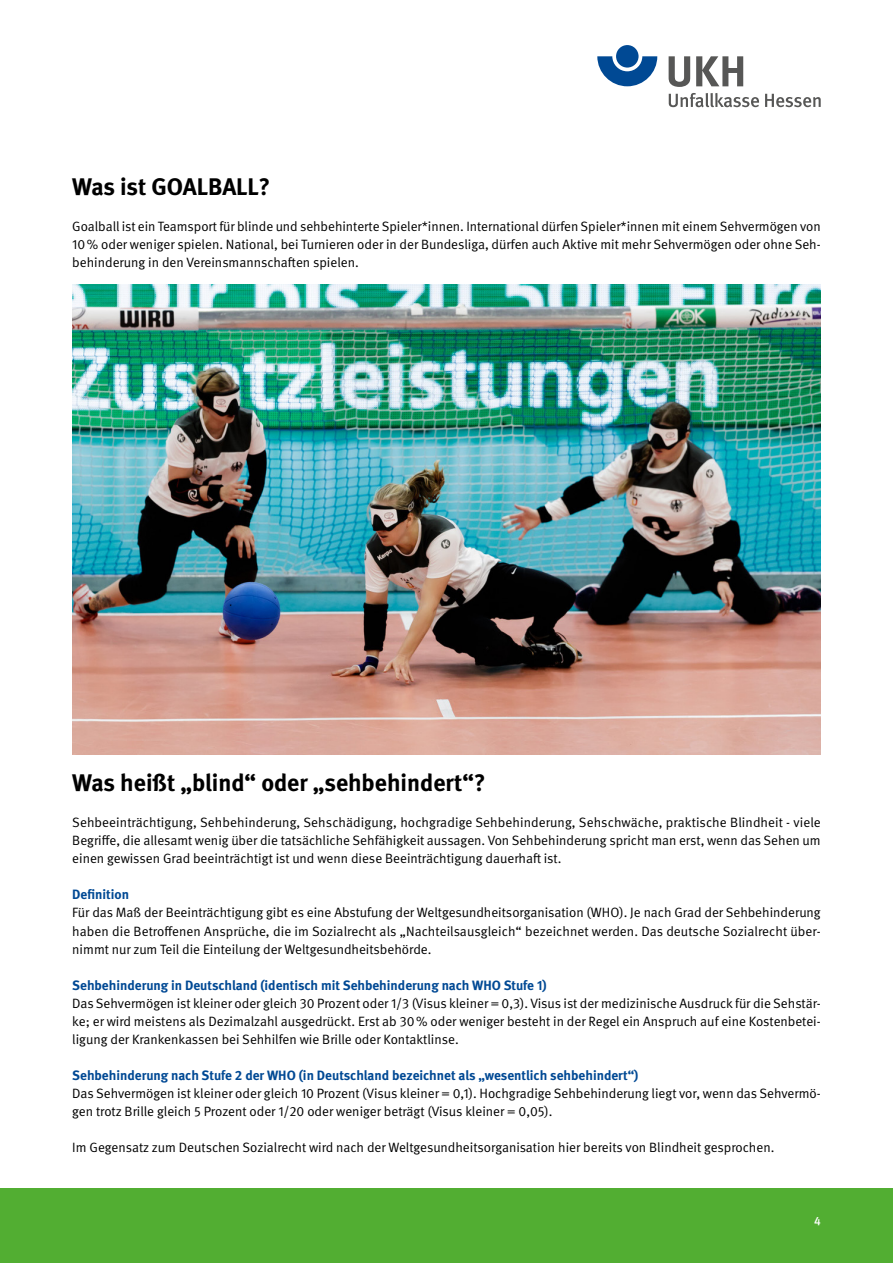
<style>
.page{position:relative;width:893px;height:1263px;background:#fff}
.page>*{position:absolute;margin:0;border:0;box-sizing:border-box;transform-origin:0 0}
.t1{font:700 24px "DGUV Meta";color:#000}
.t2{font:13.5px/18.1px "DGUV Meta";color:#000;text-align:justify}
.t3{font:700 13.5px "DGUV Meta";color:#004994}
.t4{font:500 12px "DGUV Meta";color:#fff}
</style>
<div class="page">
<svg style="left:597px;top:56px;width:60px;height:30px"></svg>
<div style="left:616px;top:45px;width:23px;height:23px;background:#004994;border-radius:50%"></div>
<svg style="left:669px;top:56px;width:21px;height:31px"></svg>
<svg style="left:696px;top:56px;width:47px;height:30px"></svg>
<svg style="left:669px;top:93px;width:90px;height:14px"></svg>
<svg style="left:765px;top:94px;width:56px;height:13px"></svg>
<div style="left:0;top:1188px;width:893px;height:75px;background:#52ae32"></div>
<img style="left:72px;top:285px;width:749px;height:470px">
<h1 class="t1" style="left:72px;top:172px;width:199px">Was ist GOALBALL?</h1>
<p class="t2" style="left:72px;top:217px;width:750px">Goalball ist ein Teamsport für blinde und sehbehinterte Spieler*innen. International dürfen Spieler*innen mit einem Sehvermögen von 10% oder weniger spielen. National, bei Turnieren oder in der Bundesliga, dürfen auch Aktive mit mehr Sehvermögen oder ohne Seh&shy;behinderung in den Vereinsmannschaften spielen.</p>
<h1 class="t1" style="left:72px;top:768px;width:415px">Was heißt „blind“ oder „sehbehindert“?</h1>
<p class="t2" style="left:72px;top:814px;width:750px">Sehbeeinträchtigung, Sehbehinderung, Sehschädigung, hochgradige Sehbehinderung, Sehschwäche, praktische Blindheit - viele Begriffe, die allesamt wenig über die tatsächliche Sehfähigkeit aussagen. Von Sehbehinderung spricht man erst, wenn das Sehen um einen gewissen Grad beeinträchtigt ist und wenn diese Beeinträchtigung dauerhaft ist.</p>
<p class="t3" style="left:72px;top:887px;width:58px">Definition</p>
<p class="t2" style="left:72px;top:904px;width:750px">Für das Maß der Beeinträchtigung gibt es eine Abstufung der Weltgesundheitsorganisation (WHO). Je nach Grad der Sehbehinderung haben die Betroffenen Ansprüche, die im Sozialrecht als „Nachteilsausgleich“ bezeichnet werden. Das deutsche Sozialrecht über&shy;nimmt nur zum Teil die Einteilung der Weltgesundheitsbehörde.</p>
<p class="t3" style="left:72px;top:977px;width:476px">Sehbehinderung in Deutschland (identisch mit Sehbehinderung nach WHO Stufe 1)</p>
<p class="t2" style="left:72px;top:994px;width:750px">Das Sehvermögen ist kleiner oder gleich 30 Prozent oder 1/3 (Visus kleiner = 0,3). Visus ist der medizinische Ausdruck für die Sehstär&shy;ke; er wird meistens als Dezimalzahl ausgedrückt. Erst ab 30% oder weniger besteht in der Regel ein Anspruch auf eine Kostenbetei&shy;ligung der Krankenkassen bei Sehhilfen wie Brille oder Kontaktlinse.</p>
<p class="t3" style="left:72px;top:1067px;width:568px">Sehbehinderung nach Stufe 2 der WHO (in Deutschland bezeichnet als „wesentlich sehbehindert“)</p>
<p class="t2" style="left:72px;top:1085px;width:750px">Das Sehvermögen ist kleiner oder gleich 10 Prozent (Visus kleiner = 0,1). Hochgradige Sehbehinderung liegt vor, wenn das Sehvermö&shy;gen trotz Brille gleich 5 Prozent oder 1/20 oder weniger beträgt (Visus kleiner = 0,05).</p>
<p class="t2" style="left:72px;top:1139px;width:704px">Im Gegensatz zum Deutschen Sozialrecht wird nach der Weltgesundheitsorganisation hier bereits von Blindheit gesprochen.</p>
<p class="t4" style="left:814px;top:1213px;width:8px">4</p>
</div>
